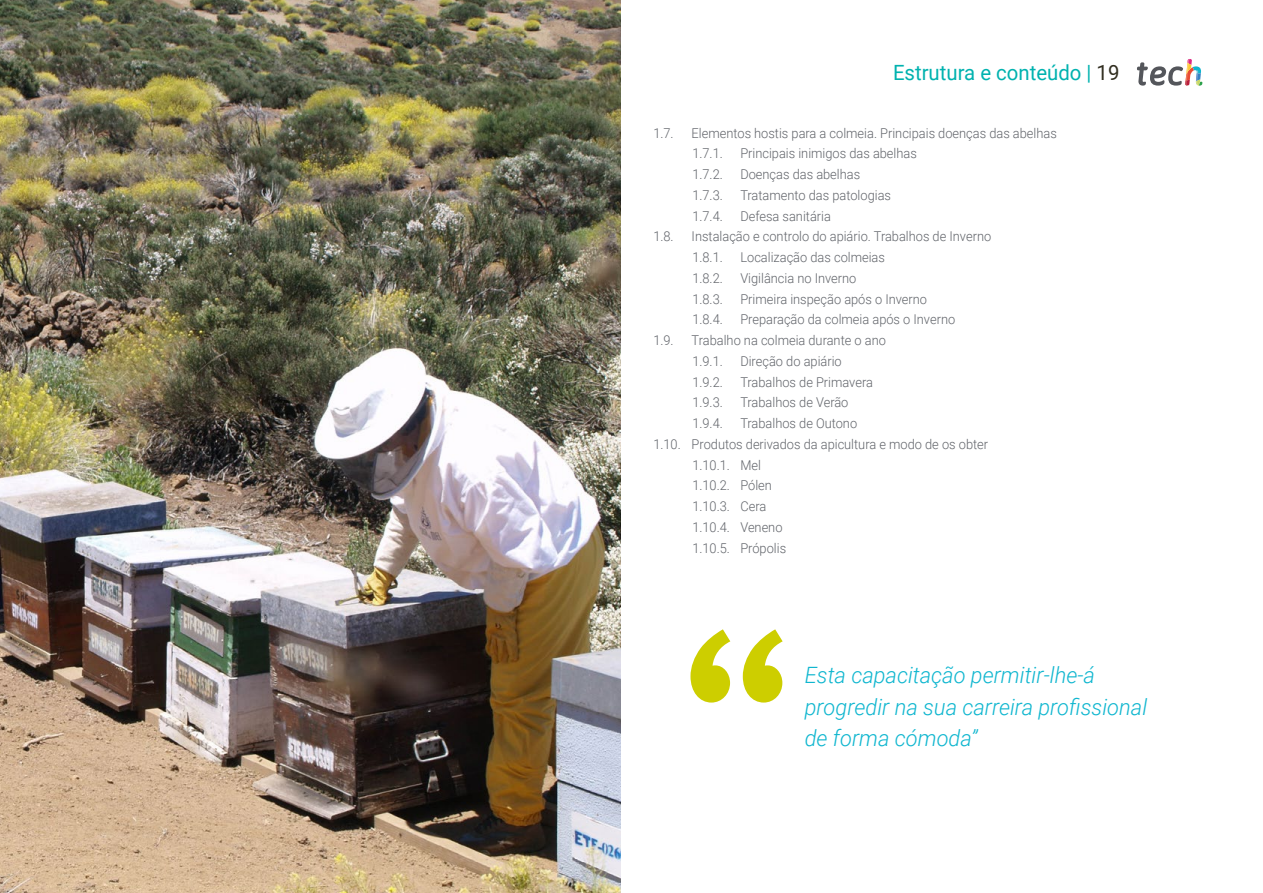
<style>
.page{position:relative;width:1263px;height:893px;background:#fff}
.page>*{position:absolute;margin:0;border:0;box-sizing:border-box;transform-origin:0 0}
.t1{font:italic 300 22.5px/31.5px "Roboto";color:#0fb6cf}
.t2{font:21px "Roboto";color:#00b2af}
.t3{font:300 13.5px/20.7px "Roboto";color:#61646a;scale:.95 1}
.s1{color:#312e20}
</style>
<div class="page">
<svg style="left:1137px;top:59px;width:65px;height:27px"></svg>
<img style="left:0;top:0;width:621px;height:893px">
<svg style="left:690px;top:629px;width:93px;height:74px"></svg>
<h2 class="t2" style="left:893px;top:57px;width:228px">Estrutura e conteúdo | <span class="s1">19</span></h2>
<p class="t3" style="left:653px;top:122px;width:23px">1.7.</p>
<p class="t3" style="left:692px;top:122px;width:386px">Elementos hostis para a colmeia. Principais doenças das abelhas<br>1.7.1.</p>
<p class="t3" style="left:740px;top:143px;width:187px">Principais inimigos das abelhas</p>
<p class="t3" style="left:692px;top:164px;width:34px">1.7.2.</p>
<p class="t3" style="left:740px;top:164px;width:128px">Doenças das abelhas</p>
<p class="t3" style="left:692px;top:184px;width:34px">1.7.3.</p>
<p class="t3" style="left:740px;top:184px;width:160px">Tratamento das patologias</p>
<p class="t3" style="left:692px;top:205px;width:34px">1.7.4.</p>
<p class="t3" style="left:740px;top:205px;width:97px">Defesa sanitária</p>
<p class="t3" style="left:653px;top:226px;width:23px">1.8.</p>
<p class="t3" style="left:692px;top:226px;width:317px">Instalação e controlo do apiário. Trabalhos de Inverno<br>1.8.1.</p>
<p class="t3" style="left:740px;top:247px;width:154px">Localização das colmeias</p>
<p class="t3" style="left:692px;top:267px;width:34px">1.8.2.</p>
<p class="t3" style="left:740px;top:267px;width:124px">Vigilância no Inverno</p>
<p class="t3" style="left:692px;top:288px;width:34px">1.8.3.</p>
<p class="t3" style="left:740px;top:288px;width:198px">Primeira inspeção após o Inverno</p>
<p class="t3" style="left:692px;top:309px;width:34px">1.8.4.</p>
<p class="t3" style="left:740px;top:309px;width:228px">Preparação da colmeia após o Inverno</p>
<p class="t3" style="left:653px;top:330px;width:23px">1.9.</p>
<p class="t3" style="left:692px;top:330px;width:206px">Trabalho na colmeia durante o ano<br>1.9.1.</p>
<p class="t3" style="left:740px;top:350px;width:108px">Direção do apiário</p>
<p class="t3" style="left:692px;top:371px;width:34px">1.9.2.</p>
<p class="t3" style="left:740px;top:371px;width:141px">Trabalhos de Primavera</p>
<p class="t3" style="left:692px;top:392px;width:34px">1.9.3.</p>
<p class="t3" style="left:740px;top:392px;width:115px">Trabalhos de Verão</p>
<p class="t3" style="left:692px;top:413px;width:34px">1.9.4.</p>
<p class="t3" style="left:740px;top:413px;width:124px">Trabalhos de Outono</p>
<p class="t3" style="left:653px;top:433px;width:354px">1.10. Produtos derivados da apicultura e modo de os obter</p>
<p class="t3" style="left:692px;top:454px;width:74px">1.10.1. Mel</p>
<p class="t3" style="left:692px;top:475px;width:85px">1.10.2. Pólen</p>
<p class="t3" style="left:692px;top:496px;width:79px">1.10.3. Cera</p>
<p class="t3" style="left:692px;top:516px;width:96px">1.10.4. Veneno</p>
<p class="t3" style="left:692px;top:537px;width:100px">1.10.5. Própolis</p>
<h1 class="t1" style="left:805px;top:659px;width:344px">Esta capacitação permitir-lhe-á progredir na sua carreira profissional de forma cómoda”</h1>
</div>
